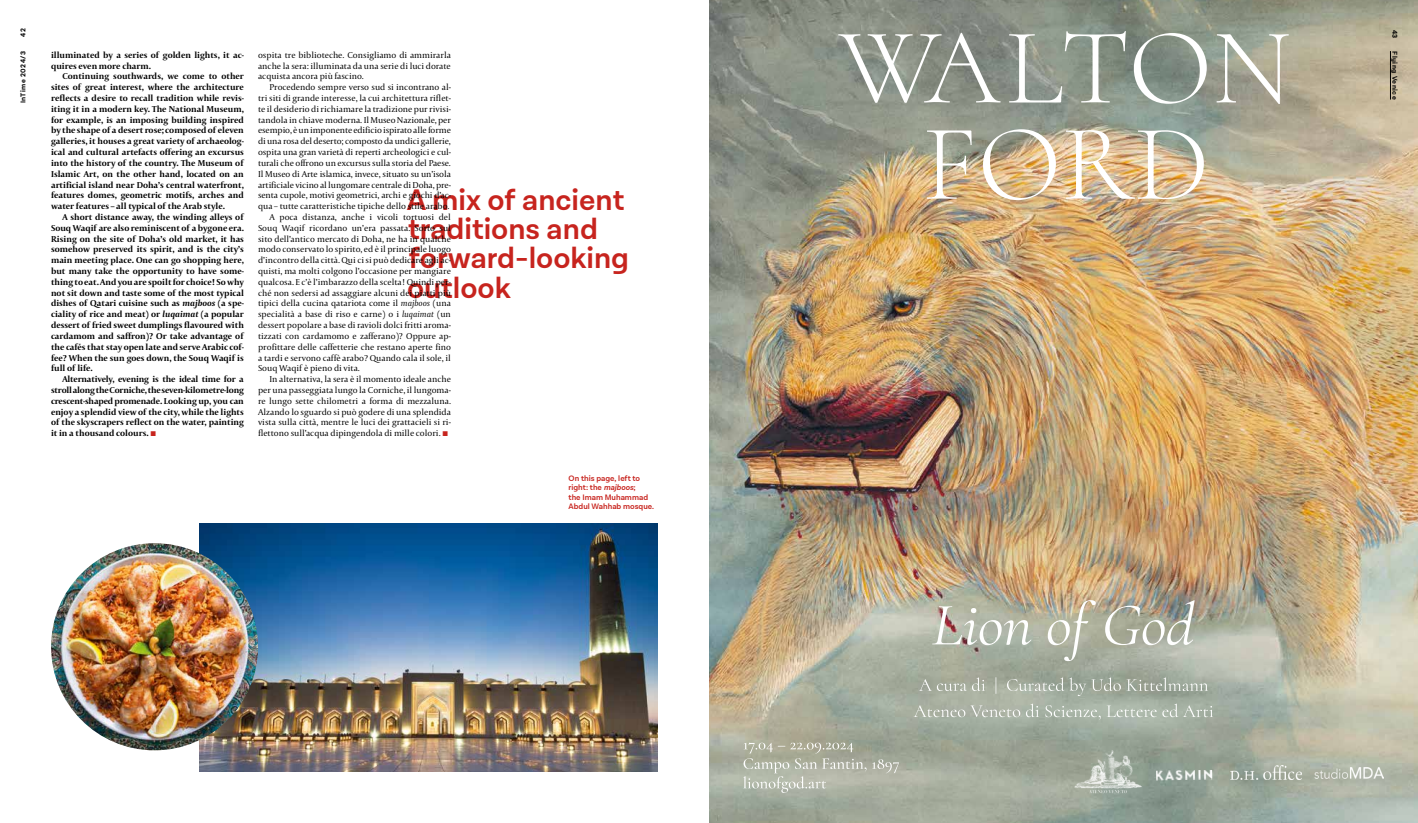
<style>
.page{position:relative;width:1418px;height:823px;background:#fff}
.page>*{position:absolute;margin:0;border:0;box-sizing:border-box;transform-origin:0 0}
.t1{font:600 30px/29px "Lota Grotesque Alt 3";color:#c7241e}
.t2{font:9px/10.8px "Capitolium 2";color:#000;text-align:justify}
.t3{font:700 9px/10.8px "Capitolium 2";color:#000;text-align:justify}
.t4{font:600 8px/9.6px "Lota Grotesque Alt 3";color:#c7241e}
.t5{font:700 7px "Lota Grotesque Alt 3";letter-spacing:.07em;color:#000}
.s1{font-style:italic}
.s2{font-family:"Lin Libertine O";font-weight:400;font-size:11px;color:#c7241e}
.s3{font-family:"Lin Libertine O";font-size:11px;color:#c7241e}
</style>
<div class="page">
<img style="left:199px;top:523px;width:459px;height:247px">
<img style="left:51px;top:543px;width:207px;height:206px;border-radius:103px">
<img style="left:709px;top:0;width:708px;height:822px">
<svg style="left:932px;top:599px;width:262px;height:61px;background:#b4b5a6"></svg>
<svg style="left:838px;top:33px;width:162px;height:70px;background:#9ca299"></svg>
<svg style="left:1009px;top:31px;width:116px;height:71px;background:#9ba399"></svg>
<svg style="left:1133px;top:33px;width:73px;height:71px"></svg>
<svg style="left:1216px;top:34px;width:72px;height:70px"></svg>
<img style="left:927px;top:129px;width:276px;height:71px">
<img style="left:1156px;top:769px;width:56px;height:11px">
<img style="left:1230px;top:765px;width:71px;height:13px">
<img style="left:1074px;top:749px;width:67px;height:45px">
<img style="left:1314px;top:765px;width:69px;height:16px">
<svg style="left:918px;top:676px;width:290px;height:19px;background:#a7afa2"></svg>
<svg style="left:913px;top:703px;width:300px;height:16px;background:#b2bbaf"></svg>
<svg style="left:743px;top:742px;width:156px;height:50px;background:#b2b6a7"></svg>
<hr style="left:1390px;top:51px;width:1px;height:48px;background:#000">
<p class="t5" style="left:19px;top:37px;width:10px;rotate:-90deg">42</p>
<p class="t5" style="left:1398px;top:30px;width:10px;rotate:90deg">43</p>
<p class="t5" style="left:1398px;top:51px;width:50px;rotate:90deg">Flying Venice</p>
<p class="t3" style="left:51px;top:49px;width:194px">illuminated by a series of golden lights, it ac&shy;quires even more charm.</p>
<p class="t3" style="left:51px;top:71px;width:194px;text-indent:11px">Continuing southwards, we come to other sites of great interest, where the architecture reflects a desire to recall tradition while revis&shy;iting it in a modern key. The National Museum, for example, is an imposing building inspired by the shape of a desert rose; composed of eleven galleries, it houses a great variety of archaeolog&shy;ical and cultural artefacts offering an excursus into the history of the country. The Museum of Islamic Art, on the other hand, located on an artificial island near Doha’s central waterfront, features domes, geometric motifs, arches and water features – all typical of the Arab style.</p>
<p class="t3" style="left:51px;top:211px;width:194px;text-indent:11px">A short distance away, the winding alleys of Souq Waqif are also reminiscent of a bygone era.<br>Rising on the site of Doha’s old market, it has somehow preserved its spirit, and is the city’s main meeting place. One can go shopping here, but many take the opportunity to have some&shy;thing to eat. And you are spoilt for choice! So why not sit down and taste some of the most typical dishes of Qatari cuisine such as <span class="s1">majboos</span> (a spe&shy;ciality of rice and meat) or <span class="s1">luqaimat</span> (a popular dessert of fried sweet dumplings flavoured with cardamom and saffron)? Or take advantage of the cafés that stay open late and serve Arabic cof&shy;fee? When the sun goes down, the Souq Waqif is full of life.</p>
<p class="t3" style="left:51px;top:373px;width:194px;text-indent:11px">Alternatively, evening is the ideal time for a stroll along the Corniche, the seven-kilometre-long crescent-shaped promenade. Looking up, you can enjoy a splendid view of the city, while the lights of the skyscrapers reflect on the water, painting it in a thousand colours. <span class="s2">■</span></p>
<p class="t2" style="left:258px;top:49px;width:194px">ospita tre biblioteche. Consigliamo di ammirarla anche la sera: illuminata da una serie di luci dorate acquista ancora più fascino.</p>
<p class="t2" style="left:269px;top:82px;width:183px">Procedendo sempre verso sud si incontrano al-</p>
<p class="t2" style="left:258px;top:92px;width:194px">tri siti di grande interesse, la cui architettura riflet-</p>
<p class="t2" style="left:258px;top:103px;width:194px">te il desiderio di richiamare la tradizione pur rivisi-</p>
<p class="t2" style="left:258px;top:114px;width:194px">tandola in chiave moderna. Il Museo Nazionale, per</p>
<p class="t2" style="left:258px;top:125px;width:194px">esempio, è un imponente edificio ispirato alle forme</p>
<p class="t2" style="left:258px;top:136px;width:194px">di una rosa del deserto; composto da undici gallerie,</p>
<p class="t2" style="left:258px;top:146px;width:194px">ospita una gran varietà di reperti archeologici e cul-</p>
<p class="t2" style="left:258px;top:157px;width:194px">turali che offrono un excursus sulla storia del Paese.</p>
<p class="t2" style="left:258px;top:168px;width:194px">Il Museo di Arte islamica, invece, situato su un’isola</p>
<p class="t2" style="left:258px;top:179px;width:194px">artificiale vicino al lungomare centrale di Doha, pre-</p>
<p class="t2" style="left:258px;top:190px;width:194px">senta cupole, motivi geometrici, archi e giochi d’ac-</p>
<p class="t2" style="left:258px;top:200px;width:193px">qua – tutte caratteristiche tipiche dello stile arabo.</p>
<p class="t2" style="left:269px;top:211px;width:183px">A poca distanza, anche i vicoli tortuosi del</p>
<p class="t2" style="left:258px;top:222px;width:194px">Souq Waqif ricordano un’era passata. Sorto sul</p>
<p class="t2" style="left:258px;top:233px;width:194px">sito dell’antico mercato di Doha, ne ha in qualche</p>
<p class="t2" style="left:258px;top:244px;width:194px">modo conservato lo spirito, ed è il principale luogo</p>
<p class="t2" style="left:258px;top:254px;width:194px">d’incontro della città. Qui ci si può dedicare agli ac-</p>
<p class="t2" style="left:258px;top:265px;width:194px">quisti, ma molti colgono l’occasione per mangiare</p>
<p class="t2" style="left:258px;top:276px;width:194px">qualcosa. E c’è l’imbarazzo della scelta! Quindi per-</p>
<p class="t2" style="left:258px;top:287px;width:194px">ché non sedersi ad assaggiare alcuni dei piatti più</p>
<p class="t2" style="left:258px;top:298px;width:194px">tipici della cucina qatariota come il <span class="s1">majboos</span> (una</p>
<p class="t2" style="left:258px;top:308px;width:194px">specialità a base di riso e carne) o i <span class="s1">luqaimat</span> (un</p>
<p class="t2" style="left:258px;top:319px;width:194px">dessert popolare a base di ravioli dolci fritti aroma-</p>
<p class="t2" style="left:258px;top:330px;width:194px">tizzati con cardamomo e zafferano)? Oppure ap-</p>
<p class="t2" style="left:258px;top:341px;width:194px">profittare delle caffetterie che restano aperte fino</p>
<p class="t2" style="left:258px;top:352px;width:194px">a tardi e servono caffè arabo? Quando cala il sole, il</p>
<p class="t2" style="left:258px;top:362px;width:103px">Souq Waqif è pieno di vita.</p>
<p class="t2" style="left:269px;top:373px;width:183px">In alternativa, la sera è il momento ideale anche</p>
<p class="t2" style="left:258px;top:384px;width:194px">per una passeggiata lungo la Corniche, il lungoma-</p>
<p class="t2" style="left:258px;top:395px;width:194px">re lungo sette chilometri a forma di mezzaluna.</p>
<p class="t2" style="left:258px;top:406px;width:194px">Alzando lo sguardo si può godere di una splendida</p>
<p class="t2" style="left:258px;top:416px;width:194px">vista sulla città, mentre le luci dei grattacieli si ri-</p>
<p class="t2" style="left:258px;top:427px;width:192px">flettono sull’acqua dipingendola di mille colori. <span class="s3">■</span></p>
<p class="t5" style="left:19px;top:103px;width:54px;rotate:-90deg">InTime 2024/3</p>
<h1 class="t1" style="left:407px;top:186px;width:224px">A mix of ancient traditions and forward-looking outlook</h1>
<p class="t4" style="left:568px;top:473px;width:87px">On this page, left to right: the <span class="s1">majboos</span>;<br>the Imam Muhammad<br>Abdul Wahhab mosque.</p>
</div>
